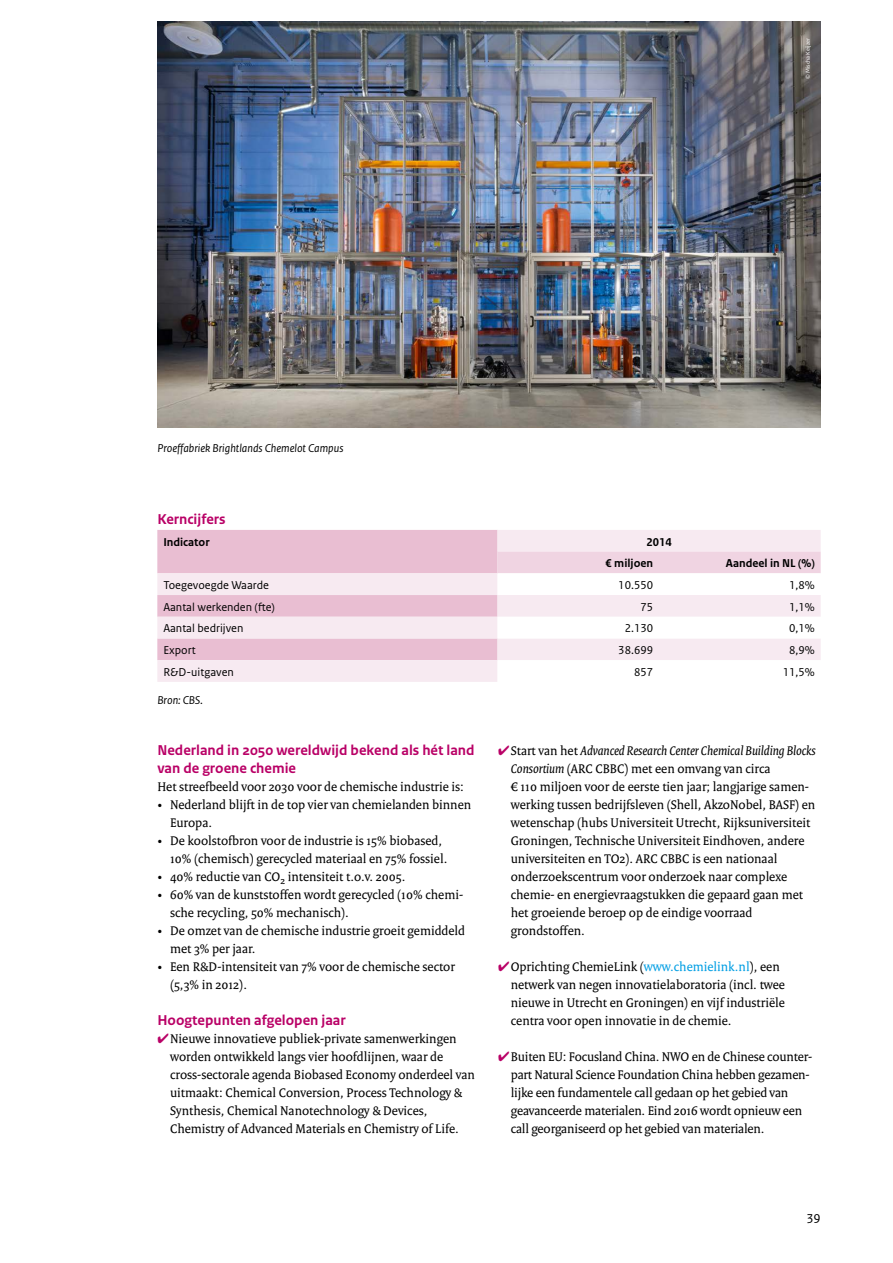
<style>
.page{position:relative;width:893px;height:1263px;background:#fff}
.page>*{position:absolute;margin:0;border:0;box-sizing:border-box;transform-origin:0 0}
._05_RO_Alineakop_San{font:700 15px/18px "Rijksoverheid Sans Text";color:#b90066}
._10_RO_Broodtekst_Se{font:13.5px/18px "Rijksoverheid Serif";color:#000}
._05_RO_Alineakop_San-2{font:13.5px/18px "Rijksoverheid Serif";color:#000}
._10_RO_Broodtekst_Se-2{font:13.5px "Rijksoverheid Sans Text";color:#000}
._32_RO_Tabel_Broodte{font:12px "Rijksoverheid Sans Text";color:#000}
._13_RO_Fotobijschrif{font:italic 12px "Rijksoverheid Sans Text";color:#000}
._31_RO_Tabel_Tussenk{font:700 12px "Rijksoverheid Sans Text";color:#000}
._09_RO_Inleiding{font:6px "Rijksoverheid Sans Text";color:#fff}
.s1{color:#b90066}
.s2{font-style:italic}
.s3{color:#009ee3}
</style>
<div class="page">
<hr style="left:0;top:21px;width:1px;height:872px;background:#951881">
<svg style="left:157px;top:530px;width:664px;height:152px"></svg>
<img style="left:157px;top:21px;width:664px;height:406px">
<p class="_13_RO_Fotobijschrif" style="left:157px;top:441px;width:188px">Proeffabriek Brightlands Chemelot Campus</p>
<p class="_09_RO_Inleiding" style="left:804px;top:79px;width:43px;rotate:-90deg">© Mischa Keijzer</p>
<p class="_05_RO_Alineakop_San" style="left:157px;top:510px;width:70px">Kerncijfers</p>
<p class="_31_RO_Tabel_Tussenk" style="left:163px;top:535px;width:48px">Indicator</p>
<p class="_31_RO_Tabel_Tussenk" style="left:646px;top:535px;width:27px">2014</p>
<p class="_31_RO_Tabel_Tussenk" style="left:606px;top:557px;width:49px">€ miljoen</p>
<p class="_31_RO_Tabel_Tussenk" style="left:726px;top:557px;width:90px">Aandeel in NL (%)</p>
<p class="_32_RO_Tabel_Broodte" style="left:163px;top:578px;width:107px">Toegevoegde Waarde</p>
<p class="_32_RO_Tabel_Broodte" style="left:618px;top:578px;width:36px">10.550</p>
<p class="_32_RO_Tabel_Broodte" style="left:789px;top:578px;width:27px">1,8%</p>
<p class="_32_RO_Tabel_Broodte" style="left:163px;top:600px;width:113px">Aantal werkenden (fte)</p>
<p class="_32_RO_Tabel_Broodte" style="left:640px;top:600px;width:14px">75</p>
<p class="_32_RO_Tabel_Broodte" style="left:789px;top:600px;width:27px">1,1%</p>
<p class="_32_RO_Tabel_Broodte" style="left:163px;top:622px;width:82px">Aantal bedrijven</p>
<p class="_32_RO_Tabel_Broodte" style="left:625px;top:622px;width:30px">2.130</p>
<p class="_32_RO_Tabel_Broodte" style="left:789px;top:622px;width:27px">0,1%</p>
<p class="_32_RO_Tabel_Broodte" style="left:163px;top:643px;width:34px">Export</p>
<p class="_32_RO_Tabel_Broodte" style="left:618px;top:643px;width:36px">38.699</p>
<p class="_32_RO_Tabel_Broodte" style="left:789px;top:643px;width:27px">8,9%</p>
<p class="_32_RO_Tabel_Broodte" style="left:163px;top:665px;width:72px">R&amp;D-uitgaven</p>
<p class="_32_RO_Tabel_Broodte" style="left:634px;top:665px;width:21px">857</p>
<p class="_32_RO_Tabel_Broodte" style="left:783px;top:665px;width:34px">11,5%</p>
<p class="_13_RO_Fotobijschrif" style="left:157px;top:693px;width:47px">Bron: CBS.</p>
<p class="_05_RO_Alineakop_San" style="left:157px;top:741px;width:319px">Nederland in 2050 wereldwijd bekend als hét land van de groene chemie</p>
<p class="_10_RO_Broodtekst_Se" style="left:157px;top:777px;width:308px">Het streefbeeld voor 2030 voor de chemische industrie is:</p>
<p class="_10_RO_Broodtekst_Se" style="left:170px;top:795px;width:303px;text-indent:-13px">• Nederland blijft in de top vier van chemielanden binnen<br>Europa.</p>
<p class="_10_RO_Broodtekst_Se" style="left:170px;top:831px;width:279px;text-indent:-13px">• De koolstofbron voor de industrie is 15% biobased,<br>10% (chemisch) gerecycled materiaal en 75% fossiel.</p>
<p class="_10_RO_Broodtekst_Se" style="left:157px;top:867px;width:250px">• 40% reductie van CO<sub>2</sub> intensiteit t.o.v. 2005.</p>
<p class="_10_RO_Broodtekst_Se" style="left:170px;top:885px;width:294px;text-indent:-13px">• 60% van de kunststoffen wordt gerecycled (10% chemi&shy;sche recycling, 50% mechanisch).</p>
<p class="_10_RO_Broodtekst_Se" style="left:170px;top:921px;width:297px;text-indent:-13px">• De omzet van de chemische industrie groeit gemiddeld met 3% per jaar.</p>
<p class="_10_RO_Broodtekst_Se" style="left:170px;top:957px;width:286px;text-indent:-13px">• Een R&amp;D-intensiteit van 7% voor de chemische sector (5,3% in 2012).</p>
<p class="_05_RO_Alineakop_San" style="left:157px;top:1011px;width:190px">Hoogtepunten afgelopen jaar</p>
<p class="_05_RO_Alineakop_San-2" style="left:170px;top:1029px;width:306px;text-indent:-13px"><span class="s1">✔</span>Nieuwe innovatieve publiek-private samenwerkingen worden ontwikkeld langs vier hoofdlijnen, waar de cross-sectorale agenda Biobased Economy onderdeel van uitmaakt: Chemical Conversion, Process Technology &amp; Synthesis, Chemical Nanotechnology &amp; Devices, Chemistry of Advanced Materials en Chemistry of Life.</p>
<p class="_10_RO_Broodtekst_Se" style="left:511px;top:741px;width:306px;text-indent:-13px"><span class="s1">✔</span>Start van het <span class="s2">Advanced Research Center Chemical Building Blocks Consortium</span> (ARC CBBC) met een omvang van circa<br>€ 110 miljoen voor de eerste tien jaar; langjarige samen&shy;werking tussen bedrijfsleven (Shell, AkzoNobel, BASF) en wetenschap (hubs Universiteit Utrecht, Rijksuniversiteit Groningen, Technische Universiteit Eindhoven, andere universiteiten en TO2). ARC CBBC is een nationaal onderzoekscentrum voor onderzoek naar complexe chemie- en energievraagstukken die gepaard gaan met het groeiende beroep op de eindige voorraad grondstoffen.</p>
<p class="_10_RO_Broodtekst_Se" style="left:511px;top:957px;width:276px;text-indent:-13px"><span class="s1">✔</span>Oprichting ChemieLink (<span class="s3">www.chemielink.nl</span>), een netwerk van negen innovatielaboratoria (incl. twee nieuwe in Utrecht en Groningen) en vijf industriële centra voor open innovatie in de chemie.</p>
<p class="_10_RO_Broodtekst_Se" style="left:511px;top:1047px;width:303px;text-indent:-13px"><span class="s1">✔</span>Buiten EU: Focusland China. NWO en de Chinese counter&shy;part Natural Science Foundation China hebben gezamen&shy;lijke een fundamentele call gedaan op het gebied van geavanceerde materialen. Eind 2016 wordt opnieuw een call georganiseerd op het gebied van materialen.</p>
<p class="_10_RO_Broodtekst_Se-2" style="left:806px;top:1211px;width:16px">39</p>
</div>
